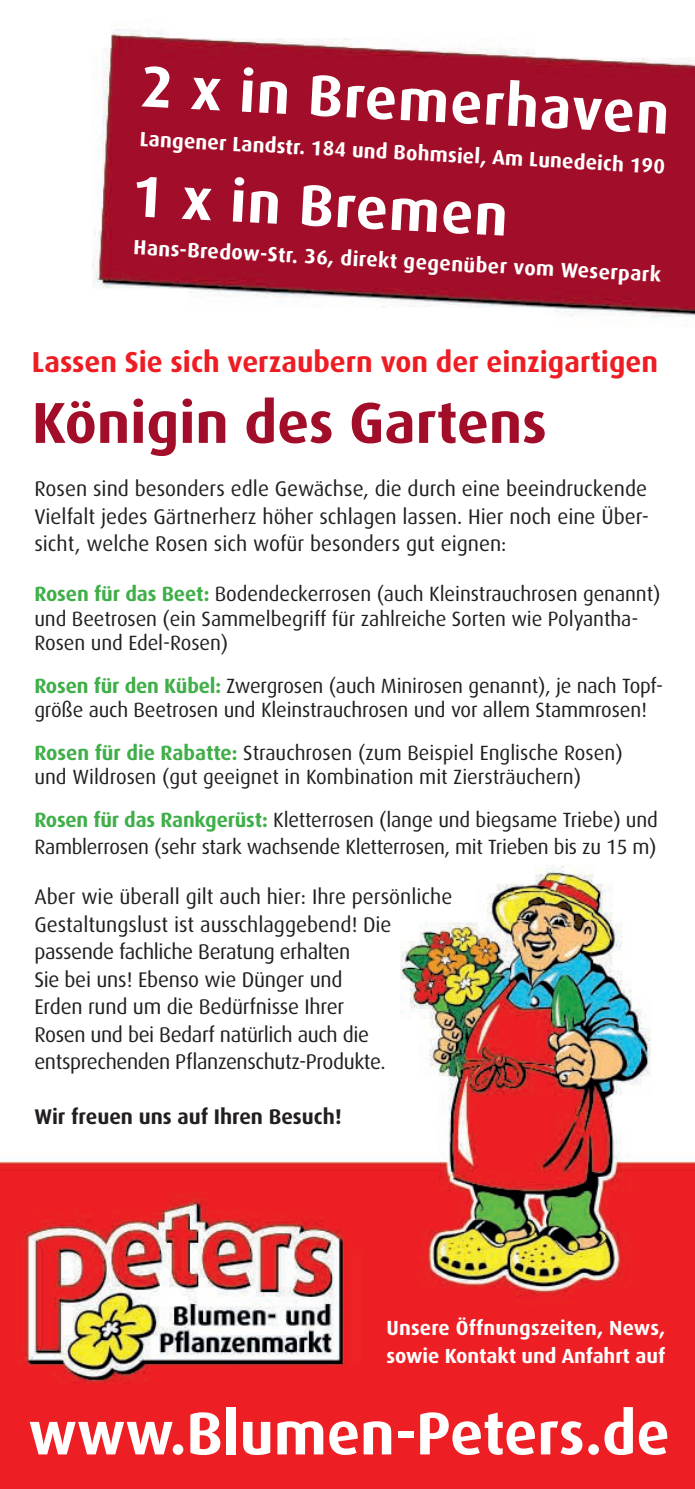
<style>
.page{position:relative;width:695px;height:1489px;background:#fff}
.page>*{position:absolute;margin:0;border:0;box-sizing:border-box;transform-origin:0 0}
.t1{font:700 60.25px "Dax";color:#fff}
.t2{font:700 58px/110px "Dax";color:#fff}
.t3{font:700 57.75px "Dax";color:#a20e29}
.t4{font:700 29px "Dax";color:#ee1d23}
.t5{font:21.25px/27.5px "Dax";letter-spacing:-.01em;color:#231f20;text-align:justify}
.t6{font:700 21.25px "Dax";color:#231f20}
.t7{font:700 20.75px "Dax";color:#fff}
.t8{font:20.5px/24.8px "Dax";letter-spacing:-.01em;color:#231f20}
.t9{font:700 20.5px/28px "Dax";letter-spacing:-.005em;color:#fff}
.s1{font-weight:700;color:#40ae49}
</style>
<div class="page">
<img style="left:0;top:29px;width:694px;height:1459px">
<h2 class="t2" style="left:140px;top:31px;width:534px;rotate:3deg">2 x in Bremerhaven<br>1 x in Bremen</h2>
<p class="t7" style="left:140px;top:127px;width:527px;rotate:3deg">Langener Landstr. 184 und Bohmsiel, Am Lunedeich 190</p>
<p class="t7" style="left:134px;top:235px;width:529px;rotate:3deg">Hans-Bredow-Str. 36, direkt gegenüber vom Weserpark</p>
<h3 class="t4" style="left:32px;top:345px;width:627px">Lassen Sie sich verzaubern von der einzigartigen</h3>
<h3 class="t3" style="left:32px;top:390px;width:516px">Königin des Gartens</h3>
<p class="t5" style="left:34px;top:475px;width:616px">Rosen sind besonders edle Gewächse, die durch eine beeindruckende Vielfalt jedes Gärtnerherz höher schlagen lassen. Hier noch eine Über&shy;sicht, welche Rosen sich wofür besonders gut eignen:</p>
<p class="t8" style="left:34px;top:581px;width:627px"><span class="s1">Rosen für das Beet:</span> Bodendeckerrosen (auch Kleinstrauchrosen genannt) und Beetrosen (ein Sammelbegriff für zahlreiche Sorten wie Polyantha-<br>Rosen und Edel-Rosen)</p>
<p class="t8" style="left:34px;top:673px;width:630px"><span class="s1">Rosen für den Kübel:</span> Zwergrosen (auch Minirosen genannt), je nach Topf&shy;größe auch Beetrosen und Kleinstrauchrosen und vor allem Stammrosen!</p>
<p class="t8" style="left:34px;top:740px;width:590px"><span class="s1">Rosen für die Rabatte:</span> Strauchrosen (zum Beispiel Englische Rosen) und Wildrosen (gut geeignet in Kombination mit Ziersträuchern)</p>
<p class="t8" style="left:34px;top:806px;width:625px;line-height:27.5px"><span class="s1">Rosen für das Rankgerüst:</span> Kletterrosen (lange und biegsame Triebe) und<br>Ramblerrosen (sehr stark wachsende Kletterrosen, mit Trieben bis zu 15 m)</p>
<p class="t5" style="left:34px;top:883px;width:419px;text-align:left">Aber wie überall gilt auch hier: Ihre persönliche Gestaltungslust ist ausschlaggebend! Die passende fachliche Beratung erhalten<br>Sie bei uns! Ebenso wie Dünger und<br>Erden rund um die Bedürfnisse Ihrer<br>Rosen und bei Bedarf natürlich auch die entsprechenden Pflanzenschutz-Produkte.</p>
<p class="t6" style="left:34px;top:1104px;width:309px">Wir freuen uns auf Ihren Besuch!</p>
<p class="t9" style="left:386px;top:1313px;width:280px">Unsere Öffnungszeiten, News, sowie Kontakt und Anfahrt auf</p>
<h1 class="t1" style="left:28px;top:1399px;width:642px">www.Blumen-Peters.de</h1>
</div>
